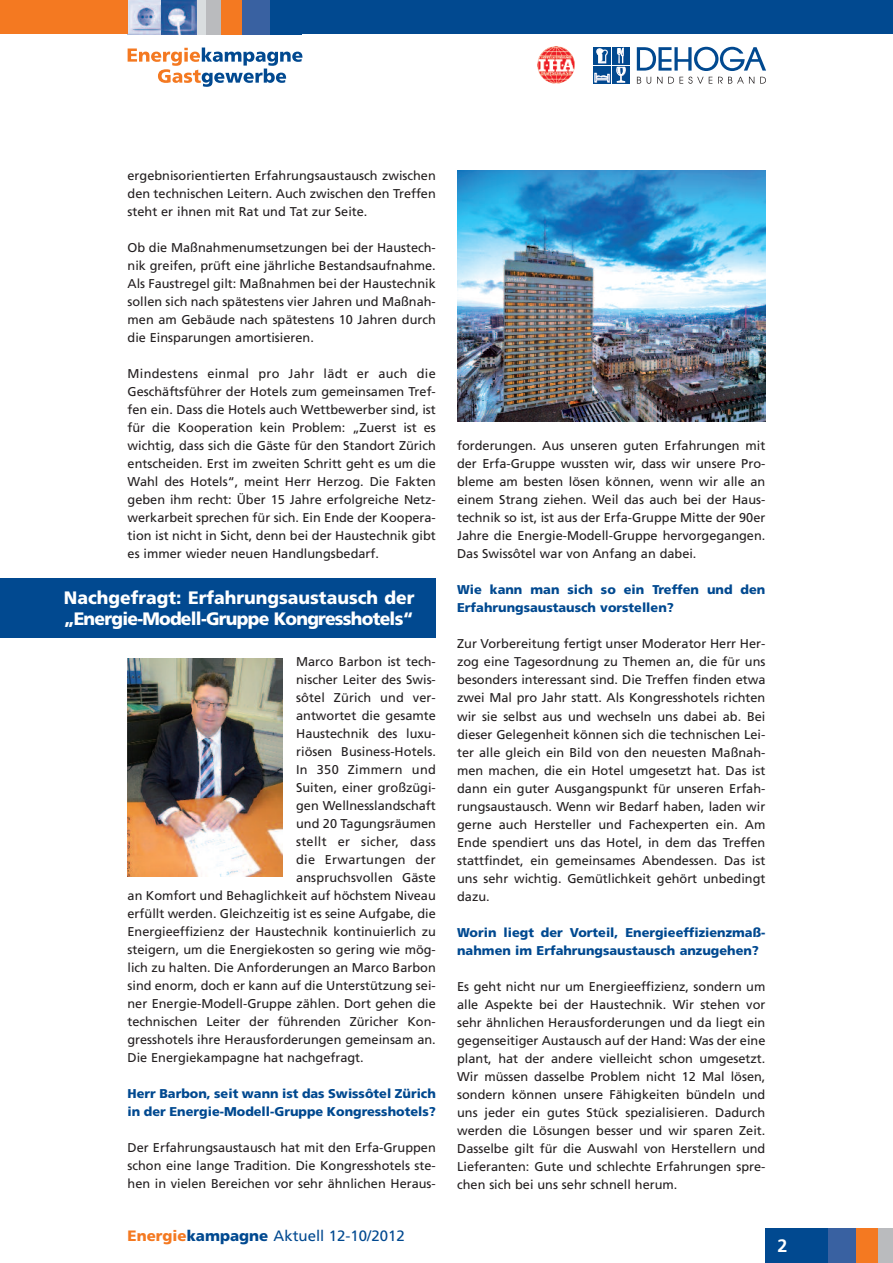
<style>
.page{position:relative;width:893px;height:1263px;background:#fff}
.page>*{position:absolute;margin:0;border:0;box-sizing:border-box;transform-origin:0 0}
.t1{font:900 18px/21px "Frutiger";color:#fff}
.t2{font:700 18px "Frutiger";color:#fff}
.t3{font:15px "Frutiger";color:#014990}
.t4{font:12.75px/18px "Frutiger";color:#231f20;text-align:justify}
.t5{font:900 12.75px/18px "Frutiger";color:#014990}
.t6{font:12.75px "Frutiger";letter-spacing:.02em;color:#231f20}
.s1{font-weight:900;color:#f47921}
.s2{font-weight:900}
</style>
<div class="page">
<div style="left:593px;top:47px;width:18px;height:18px;background:#014990"></div>
<div style="left:612px;top:47px;width:18px;height:18px;background:#014990"></div>
<div style="left:593px;top:66px;width:18px;height:18px;background:#014990"></div>
<svg style="left:594px;top:73px;width:16px;height:10px"></svg>
<div style="left:612px;top:66px;width:18px;height:18px;background:#014990"></div>
<svg style="left:596px;top:48px;width:12px;height:16px"></svg>
<svg style="left:616px;top:48px;width:10px;height:35px"></svg>
<svg style="left:637px;top:47px;width:129px;height:24px"></svg>
<svg style="left:637px;top:77px;width:4px;height:7px"></svg>
<svg style="left:647px;top:77px;width:4px;height:7px"></svg>
<svg style="left:657px;top:77px;width:5px;height:7px"></svg>
<svg style="left:668px;top:77px;width:44px;height:7px"></svg>
<svg style="left:718px;top:77px;width:36px;height:7px"></svg>
<svg style="left:760px;top:77px;width:6px;height:7px"></svg>
<img style="left:537px;top:46px;width:38px;height:38px">
<img style="left:128px;top:0;width:34px;height:34px">
<img style="left:162px;top:0;width:35px;height:34px">
<div style="left:202px;top:0;width:99px;height:34px;background:#014990"></div>
<div style="left:197px;top:0;width:10px;height:34px;background:#d9dddf"></div>
<div style="left:206px;top:0;width:15px;height:34px;background:#babbbe"></div>
<div style="left:221px;top:0;width:22px;height:34px;background:#f47921"></div>
<div style="left:242px;top:0;width:28px;height:34px;background:#3961a1"></div>
<svg style="left:128px;top:48px;width:174px;height:39px"></svg>
<div style="left:0;top:0;width:128px;height:34px;background:#f47921"></div>
<div style="left:300px;top:0;width:593px;height:34px;background:#014990"></div>
<div style="left:797px;top:1229px;width:96px;height:34px;background:#014990"></div>
<hr style="left:892px;top:1229px;width:1px;height:34px;background:#d9dddf">
<div style="left:878px;top:1229px;width:14px;height:34px;background:#babbbe"></div>
<div style="left:856px;top:1229px;width:22px;height:34px;background:#f47921"></div>
<div style="left:829px;top:1229px;width:27px;height:34px;background:#3961a1"></div>
<div style="left:765px;top:1229px;width:34px;height:34px;background:#014990"></div>
<div style="left:0;top:578px;width:436px;height:60px;background:#014990"></div>
<img style="left:128px;top:659px;width:155px;height:217px">
<img style="left:457px;top:170px;width:308px;height:251px">
<p class="t4" style="left:128px;top:167px;width:310px">ergebnisorientierten Erfahrungsaustausch zwischen den technischen Leitern. Auch zwischen den Treffen steht er ihnen mit Rat und Tat zur Seite.</p>
<p class="t4" style="left:128px;top:239px;width:310px">Ob die Maßnahmenumsetzungen bei der Haustech&shy;nik greifen, prüft eine jährliche Bestandsaufnahme.<br>Als Faustregel gilt: Maßnahmen bei der Haustechnik sollen sich nach spätestens vier Jahren und Maßnah&shy;men am Gebäude nach spätestens 10 Jahren durch die Einsparungen amortisieren.</p>
<p class="t4" style="left:128px;top:365px;width:310px">Mindestens einmal pro Jahr lädt er auch die Geschäftsführer der Hotels zum gemeinsamen Tref&shy;fen ein. Dass die Hotels auch Wettbewerber sind, ist für die Kooperation kein Problem: „Zuerst ist es wichtig, dass sich die Gäste für den Standort Zürich entscheiden. Erst im zweiten Schritt geht es um die Wahl des Hotels“, meint Herr Herzog. Die Fakten geben ihm recht: Über 15 Jahre erfolgreiche Netz&shy;werkarbeit sprechen für sich. Ein Ende der Koopera&shy;tion ist nicht in Sicht, denn bei der Haustechnik gibt es immer wieder neuen Handlungsbedarf.</p>
<h1 class="t1" style="left:64px;top:588px;width:352px">Nachgefragt: Erfahrungsaustausch der „Energie-Modell-Gruppe Kongresshotels“</h1>
<p class="t4" style="left:296px;top:653px;width:141px">Marco Barbon ist tech-</p>
<p class="t4" style="left:296px;top:671px;width:141px">nischer Leiter des Swis-</p>
<p class="t4" style="left:296px;top:689px;width:141px">sôtel Zürich und ver-</p>
<p class="t4" style="left:296px;top:707px;width:141px">antwortet die gesamte</p>
<p class="t4" style="left:296px;top:725px;width:141px">Haustechnik des luxu-</p>
<p class="t4" style="left:296px;top:743px;width:141px">riösen Business-Hotels.</p>
<p class="t6" style="left:296px;top:764px;width:141px">In 350 Zimmern und</p>
<p class="t4" style="left:296px;top:779px;width:141px">Suiten, einer großzügi-</p>
<p class="t4" style="left:296px;top:797px;width:141px">gen Wellnesslandschaft</p>
<p class="t4" style="left:296px;top:815px;width:141px">und 20 Tagungsräumen</p>
<p class="t6" style="left:296px;top:836px;width:141px">stellt er sicher, dass</p>
<p class="t6" style="left:296px;top:854px;width:141px">die Erwartungen der</p>
<p class="t4" style="left:296px;top:869px;width:141px">anspruchsvollen Gäste</p>
<p class="t4" style="left:128px;top:887px;width:310px">an Komfort und Behaglichkeit auf höchstem Niveau</p>
<p class="t4" style="left:128px;top:905px;width:310px">erfüllt werden. Gleichzeitig ist es seine Aufgabe, die</p>
<p class="t4" style="left:128px;top:923px;width:310px">Energieeffizienz der Haustechnik kontinuierlich zu</p>
<p class="t4" style="left:128px;top:941px;width:310px">steigern, um die Energiekosten so gering wie mög-</p>
<p class="t4" style="left:128px;top:959px;width:310px">lich zu halten. Die Anforderungen an Marco Barbon</p>
<p class="t4" style="left:127px;top:977px;width:310px">sind enorm, doch er kann auf die Unterstützung sei-</p>
<p class="t4" style="left:127px;top:995px;width:310px">ner Energie-Modell-Gruppe zählen. Dort gehen die</p>
<p class="t4" style="left:127px;top:1013px;width:310px">technischen Leiter der führenden Züricher Kon-</p>
<p class="t4" style="left:127px;top:1031px;width:310px">gresshotels ihre Herausforderungen gemeinsam an.</p>
<p class="t4" style="left:127px;top:1049px;width:238px">Die Energiekampagne hat nachgefragt.</p>
<p class="t5" style="left:128px;top:1085px;width:310px">Herr Barbon, seit wann ist das Swissôtel Zürich in der Energie-Modell-Gruppe Kongresshotels?</p>
<p class="t4" style="left:128px;top:1139px;width:310px">Der Erfahrungsaustausch hat mit den Erfa-Gruppen schon eine lange Tradition. Die Kongresshotels ste&shy;hen in vielen Bereichen vor sehr ähnlichen Heraus-</p>
<p class="t3" style="left:128px;top:1229px;width:279px"><span class="s1">Energie</span><span class="s2">kampagne</span> Aktuell 12-10/2012</p>
<p class="t4" style="left:457px;top:438px;width:310px">forderungen. Aus unseren guten Erfahrungen mit der Erfa-Gruppe wussten wir, dass wir unsere Pro&shy;bleme am besten lösen können, wenn wir alle an einem Strang ziehen. Weil das auch bei der Haus&shy;technik so ist, ist aus der Erfa-Gruppe Mitte der 90er Jahre die Energie-Modell-Gruppe hervorgegangen.<br>Das Swissôtel war von Anfang an dabei.</p>
<p class="t5" style="left:457px;top:582px;width:310px">Wie kann man sich so ein Treffen und den<br>Erfahrungsaustausch vorstellen?</p>
<p class="t4" style="left:457px;top:636px;width:310px">Zur Vorbereitung fertigt unser Moderator Herr Her&shy;zog eine Tagesordnung zu Themen an, die für uns besonders interessant sind. Die Treffen finden etwa zwei Mal pro Jahr statt. Als Kongresshotels richten wir sie selbst aus und wechseln uns dabei ab. Bei dieser Gelegenheit können sich die technischen Lei&shy;ter alle gleich ein Bild von den neuesten Maßnah&shy;men machen, die ein Hotel umgesetzt hat. Das ist dann ein guter Ausgangspunkt für unseren Erfah&shy;rungsaustausch. Wenn wir Bedarf haben, laden wir gerne auch Hersteller und Fachexperten ein. Am Ende spendiert uns das Hotel, in dem das Treffen stattfindet, ein gemeinsames Abendessen. Das ist uns sehr wichtig. Gemütlichkeit gehört unbedingt dazu.</p>
<p class="t5" style="left:457px;top:924px;width:310px">Worin liegt der Vorteil, Energieeffizienzmaß&shy;nahmen im Erfahrungsaustausch anzugehen?</p>
<p class="t4" style="left:457px;top:978px;width:310px">Es geht nicht nur um Energieeffizienz, sondern um alle Aspekte bei der Haustechnik. Wir stehen vor sehr ähnlichen Herausforderungen und da liegt ein gegenseitiger Austausch auf der Hand: Was der eine plant, hat der andere vielleicht schon umgesetzt.<br>Wir müssen dasselbe Problem nicht 12 Mal lösen, sondern können unsere Fähigkeiten bündeln und uns jeder ein gutes Stück spezialisieren. Dadurch werden die Lösungen besser und wir sparen Zeit.<br>Dasselbe gilt für die Auswahl von Herstellern und Lieferanten: Gute und schlechte Erfahrungen spre&shy;chen sich bei uns sehr schnell herum.</p>
<h1 class="t2" style="left:777px;top:1238px;width:12px">2</h1>
</div>
